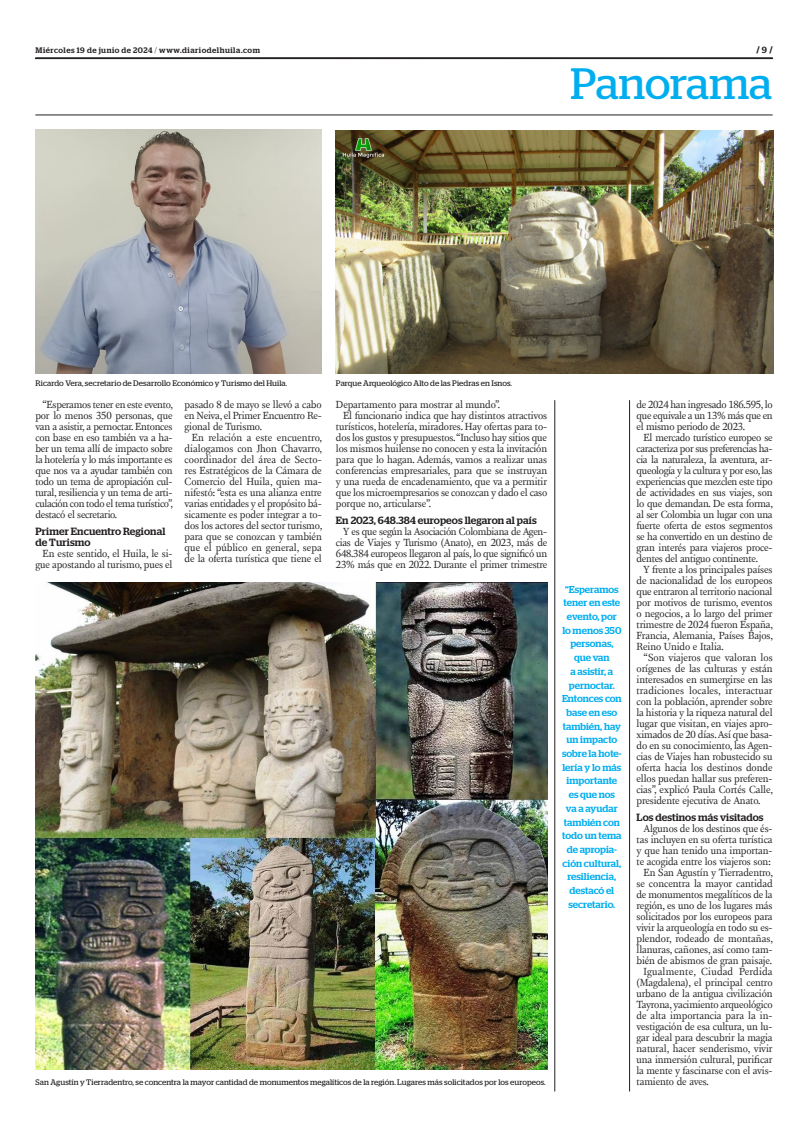
<style>
.page{position:relative;width:801px;height:1134px;background:#fff}
.page>*{position:absolute;margin:0;border:0;box-sizing:border-box;transform-origin:0 0}
.t1{font:43.9px "Stag";letter-spacing:-.005em;color:#00aeef}
.TEXTO{font:10.6px/11px "New Fournier BP";letter-spacing:-.02em;color:#231f20;text-align:justify}
.INTERTITULO{font:500 10.5px/11px "Stag";letter-spacing:.01em;color:#231f20}
.DESTACADO_AZUL{font:500 10px/13.7px "Stag";color:#00aeef;text-align:center}
.t2{font:700 9px "Stag";color:#231f20}
.PIE_DE_FOTO{font:8px "Stag";letter-spacing:.005em;color:#231f20}
.t3{font:500 8px "Stag";letter-spacing:.06em;color:#231f20}
.s1{font-weight:300}
.s2{font-weight:500}
</style>
<div class="page">
<svg style="left:35px;top:58px;width:738px;height:1px"></svg>
<hr style="left:35px;top:115px;width:737px;height:1px;background:#231f20">
<img style="left:36px;top:129px;width:286px;height:244px">
<img style="left:336px;top:130px;width:438px;height:243px">
<img style="left:36px;top:582px;width:511px;height:487px">
<hr style="left:554px;top:400px;width:1px;height:691px;background:#231f20">
<hr style="left:629px;top:400px;width:1px;height:691px;background:#231f20">
<p class="t3" style="left:35px;top:45px;width:226px">Miércoles 19 de junio de 2024 <span class="s1">/</span> www.diariodelhuila.com</p>
<p class="t2" style="left:756px;top:45px;width:18px">/ <span class="s2">9</span> /</p>
<p class="t1" style="left:570px;top:59px;width:203px">Panorama</p>
<p class="PIE_DE_FOTO" style="left:36px;top:378px;width:253px">Ricardo Vera, secretario de Desarrollo Económico y Turismo del Huila.</p>
<p class="PIE_DE_FOTO" style="left:336px;top:378px;width:178px">Parque Arqueológico Alto de las Piedras en Isnos.</p>
<p class="TEXTO" style="left:35px;top:399px;width:139px;text-indent:7px">“Esperamos tener en este evento, por lo menos 350 personas, que van a asistir, a pernoctar. Entonces con base en eso también va a ha&shy;ber un tema allí de impacto sobre la hotelería y lo más importante es que nos va a ayudar también con todo un tema de apropiación cul&shy;tural, resiliencia y un tema de arti&shy;culación con todo el tema turístico”, destacó el secretario.</p>
<p class="INTERTITULO" style="left:35px;top:525px;width:132px">Primer Encuentro Regional de Turismo</p>
<p class="TEXTO" style="left:35px;top:548px;width:139px;text-align:right">En este sentido, el Huila, le si&shy;gue apostando al turismo, pues el</p>
<p class="TEXTO" style="left:185px;top:399px;width:139px">pasado 8 de mayo se llevó a cabo en Neiva, el Primer Encuentro Re&shy;gional de Turismo.</p>
<p class="TEXTO" style="left:185px;top:432px;width:139px;text-indent:7px">En relación a este encuentro, dialogamos con Jhon Chavarro, coordinador del área de Secto&shy;res Estratégicos de la Cámara de Comercio del Huila, quien ma&shy;nifestó: “esta es una alianza entre varias entidades y el propósito bá&shy;sicamente es poder integrar a to&shy;dos los actores del sector turismo, para que se conozcan y también que el público en general, sepa de la oferta turística que tiene el</p>
<p class="TEXTO" style="left:336px;top:399px;width:166px">Departamento para mostrar al mundo”.</p>
<p class="TEXTO" style="left:336px;top:410px;width:213px;text-indent:7px">El funcionario indica que hay distintos atractivos turísticos, hotelería, miradores. Hay ofertas para to&shy;dos los gustos y presupuestos. “Incluso hay sitios que los mismos huilense no conocen y esta la invitación para que lo hagan. Además, vamos a realizar unas conferencias empresariales, para que se instruyan y una rueda de encadenamiento, que va a permitir que los microempresarios se conozcan y dado el caso porque no, articularse”.</p>
<p class="INTERTITULO" style="left:336px;top:514px;width:202px">En 2023, 648.384 europeos llegaron al país</p>
<p class="TEXTO" style="left:336px;top:526px;width:213px;text-indent:7px">Y es que según la Asociación Colombiana de Agen&shy;cias de Viajes y Turismo (Anato), en 2023, más de 648.384 europeos llegaron al país, lo que significó un 23% más que en 2022. Durante el primer trimestre</p>
<p class="PIE_DE_FOTO" style="left:36px;top:1078px;width:511px">San Agustín y Tierradentro, se concentra la mayor cantidad de monumentos megalíticos de la región. Lugares más solicitados por los europeos.</p>
<p class="DESTACADO_AZUL" style="left:562px;top:582px;width:61px">“Esperamos tener en este evento, por lo menos 350 personas, que van<br>a asistir, a pernoctar.<br>Entonces con base en eso también, hay un impacto sobre la hote&shy;lería y lo más importante es que nos<br>va a ayudar también con todo un tema de apropia&shy;ción cultural, resiliencia, destacó el secretario.</p>
<p class="TEXTO" style="left:636px;top:399px;width:138px">de 2024 han ingresado 186.595, lo que equivale a un 13% más que en el mismo periodo de 2023.</p>
<p class="TEXTO" style="left:636px;top:432px;width:138px;text-indent:7px">El mercado turístico europeo se caracteriza por sus preferencias ha&shy;cia la naturaleza, la aventura, ar&shy;queología y la cultura y por eso, las experiencias que mezclen este tipo de actividades en sus viajes, son lo que demandan. De esta forma, al ser Colombia un lugar con una fuerte oferta de estos segmentos se ha convertido en un destino de gran interés para viajeros proce&shy;dentes del antiguo continente.</p>
<p class="TEXTO" style="left:636px;top:564px;width:138px;text-indent:7px">Y frente a los principales países de nacionalidad de los europeos que entraron al territorio nacional por motivos de turismo, eventos o negocios, a lo largo del primer trimestre de 2024 fueron España, Francia, Alemania, Países Bajos, Reino Unido e Italia.</p>
<p class="TEXTO" style="left:636px;top:652px;width:138px;text-indent:7px">“Son viajeros que valoran los orígenes de las culturas y están interesados en sumergirse en las tradiciones locales, interactuar con la población, aprender sobre la historia y la riqueza natural del lugar que visitan, en viajes apro&shy;ximados de 20 días. Así que basa&shy;do en su conocimiento, las Agen&shy;cias de Viajes han robustecido su oferta hacia los destinos donde ellos puedan hallar sus preferen&shy;cias”, explicó Paula Cortés Calle, presidente ejecutiva de Anato.</p>
<p class="INTERTITULO" style="left:636px;top:811px;width:128px">Los destinos más visitados</p>
<p class="TEXTO" style="left:636px;top:823px;width:138px;text-indent:7px">Algunos de los destinos que és&shy;tas incluyen en su oferta turística y que han tenido una importan&shy;te acogida entre los viajeros son:</p>
<p class="TEXTO" style="left:636px;top:867px;width:138px;text-indent:7px">En San Agustín y Tierradentro, se concentra la mayor cantidad de monumentos megalíticos de la región, es uno de los lugares más solicitados por los europeos para vivir la arqueología en todo su es&shy;plendor, rodeado de montañas, llanuras, cañones, así como tam&shy;bién de abismos de gran paisaje.</p>
<p class="TEXTO" style="left:636px;top:966px;width:138px;text-indent:7px">Igualmente, Ciudad Perdida (Magdalena), el principal centro urbano de la antigua civilización Tayrona, yacimiento arqueológico de alta importancia para la in&shy;vestigación de esa cultura, un lu&shy;gar ideal para descubrir la magia natural, hacer senderismo, vivir una inmersión cultural, purificar la mente y fascinarse con el avis&shy;tamiento de aves.</p>
</div>
